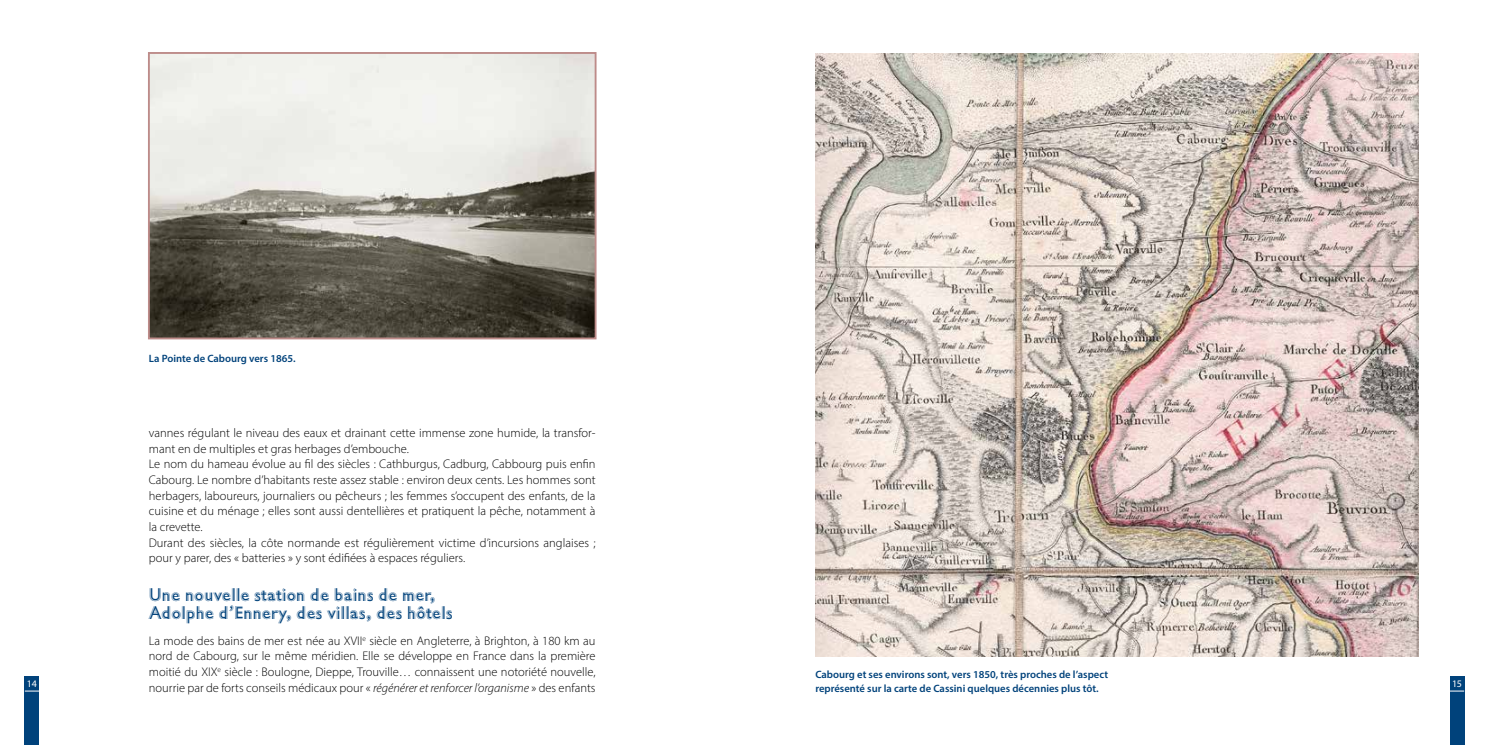
<style>
.page{position:relative;width:1489px;height:745px;background:#fff}
.page>*{position:absolute;margin:0;border:0;box-sizing:border-box;transform-origin:0 0}
.t1{font:18.75px/17.5px "Gill Sans Nova Deco";color:#00427b}
.t2{font:300 12.5px/15.6px "Myriad Pro";color:#000}
.t3{font:600 10.62px/13.2px "Myriad Pro";color:#00427b}
.t4{font:10px "Myriad Pro";color:#fff}
.s1{font-style:italic}
</style>
<div class="page">
<img style="left:151px;top:55px;width:442px;height:281px">
<div style="left:148px;top:52px;width:448px;height:287px;border:2px solid #bd8b89"></div>
<img style="left:815px;top:53px;width:602px;height:603px">
<div style="left:1449px;top:675px;width:14px;height:69px;background:#00427b"></div>
<svg style="left:1449px;top:690px;width:14px;height:1px"></svg>
<div style="left:25px;top:675px;width:14px;height:69px;background:#00427b"></div>
<svg style="left:25px;top:690px;width:14px;height:1px"></svg>
<p class="t3" style="left:149px;top:351px;width:148px">La Pointe de Cabourg vers 1865.</p>
<p class="t2" style="left:149px;top:424px;width:448px">vannes régulant le niveau des eaux et drainant cette immense zone humide, la transfor&shy;mant en de multiples et gras herbages d’embouche.<br>Le nom du hameau évolue au fil des siècles : Cathburgus, Cadburg, Cabbourg puis enfin Cabourg. Le nombre d’habitants reste assez stable : environ deux cents. Les hommes sont herbagers, laboureurs, journaliers ou pêcheurs ; les femmes s’occupent des enfants, de la cuisine et du ménage ; elles sont aussi dentellières et pratiquent la pêche, notamment à la crevette.<br>Durant des siècles, la côte normande est régulièrement victime d’incursions anglaises ; pour y parer, des « batteries » y sont édifiées à espaces réguliers.</p>
<h1 class="t1" style="left:149px;top:585px;width:305px">Une nouvelle station de bains de mer,<br>Adolphe d’Ennery, des villas, des hôtels</h1>
<p class="t2" style="left:149px;top:632px;width:448px;text-align:justify">La mode des bains de mer est née au XVII<sup>e</sup> siècle en Angleterre, à Brighton, à 180 km au nord de Cabourg, sur le même méridien. Elle se développe en France dans la première moitié du XIX<sup>e</sup> siècle : Boulogne, Dieppe, Trouville… connaissent une notoriété nouvelle, nourrie par de forts conseils médicaux pour « <span class="s1">régénérer et renforcer l’organisme</span> » des enfants</p>
<p class="t3" style="left:815px;top:667px;width:294px">Cabourg et ses environs sont, vers 1850, très proches de l’aspect représenté sur la carte de Cassini quelques décennies plus tôt.</p>
<p class="t4" style="left:27px;top:677px;width:11px">14</p>
<p class="t4" style="left:1451px;top:677px;width:11px">15</p>
</div>
